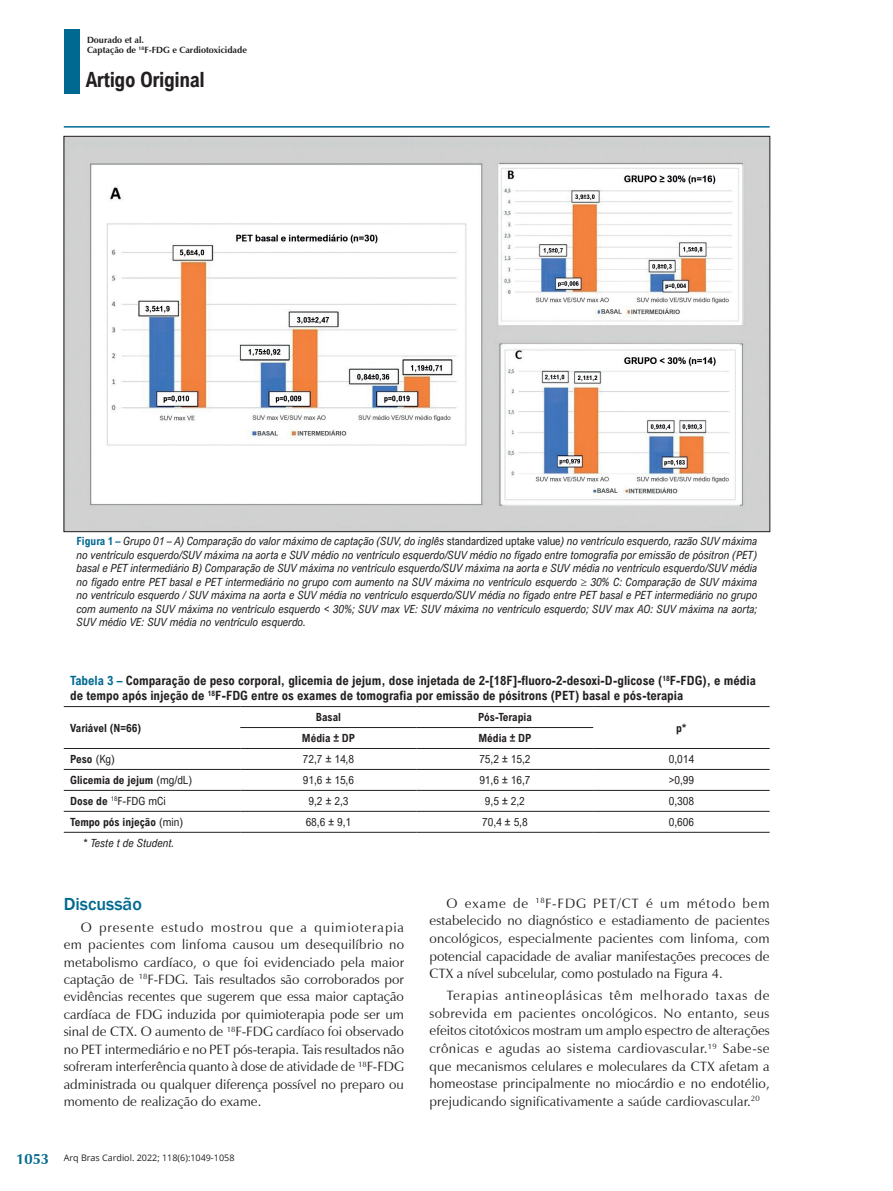
<style>
.page{position:relative;width:893px;height:1191px;background:#fff}
.page>*{position:absolute;margin:0;border:0;box-sizing:border-box;transform-origin:0 0}
.t1{font:700 21px "Arial Nova Cond";letter-spacing:-.02em;color:#231f20}
._02_-_TITULO_-_MATER{font:500 18px "Franklin Gothic";color:#006991}
.t2{font:700 15px "Zapf Humanist 601 BT";color:#006991}
._01-TEXTO_BASICO{font:13.5px/17.4px "Zapf Humanist 601 BT";color:#231f20;text-align:justify}
._01_TÍTULO_TABELA{font:700 12.75px/15.3px "Arial Nova Cond";color:#231f20}
._06_-_LEGENDA_FIGURA{font:italic 11.25px/13.5px "Arial Nova Cond";color:#231f20;text-align:justify}
._02_TEXTO_TABELA_BAS{font:11.25px "Arial Nova Cond";color:#231f20}
._02_TEXTO_TABELA_BAS-2{font:700 11.25px "Arial Nova Cond";color:#231f20}
._04_DESTAQUE_TABELA{font:700 11.25px "Arial Nova Cond";color:#231f20}
._05_LEGENDA_TABELA{font:italic 11.25px "Arial Nova Cond";color:#231f20}
.t3{font:700 9px/10.8px "Zapf Humanist 601 BT";color:#231f20}
.t4{font:9px "Open Sans";color:#231f20}
.s1{font-weight:700;font-style:normal;color:#006991}
.s2{font-style:normal}
.s3{color:#006991}
.s4{font-weight:400}
.s5{font-weight:700}
</style>
<div class="page">
<hr style="left:64px;top:126px;width:706px;height:2px;background:#006991">
<div style="left:64px;top:29px;width:16px;height:65px;background:#006991"></div>
<hr style="left:240px;top:706px;width:177px;height:1px;background:#231f20">
<hr style="left:417px;top:706px;width:176px;height:1px;background:#231f20">
<hr style="left:64px;top:769px;width:176px;height:1px;background:#231f20">
<hr style="left:240px;top:769px;width:177px;height:1px;background:#231f20">
<hr style="left:417px;top:769px;width:176px;height:1px;background:#231f20">
<hr style="left:593px;top:769px;width:177px;height:1px;background:#231f20">
<hr style="left:64px;top:790px;width:176px;height:1px;background:#231f20">
<hr style="left:240px;top:790px;width:177px;height:1px;background:#231f20">
<hr style="left:417px;top:790px;width:176px;height:1px;background:#231f20">
<hr style="left:593px;top:790px;width:177px;height:1px;background:#231f20">
<hr style="left:64px;top:811px;width:176px;height:1px;background:#231f20">
<hr style="left:240px;top:811px;width:177px;height:1px;background:#231f20">
<hr style="left:417px;top:811px;width:176px;height:1px;background:#231f20">
<hr style="left:593px;top:811px;width:177px;height:1px;background:#231f20">
<hr style="left:593px;top:706px;width:177px;height:1px;background:#231f20">
<hr style="left:64px;top:706px;width:176px;height:1px;background:#231f20">
<hr style="left:64px;top:832px;width:176px;height:1px;background:#231f20">
<hr style="left:240px;top:832px;width:177px;height:1px;background:#231f20">
<hr style="left:417px;top:832px;width:176px;height:1px;background:#231f20">
<hr style="left:593px;top:832px;width:177px;height:1px;background:#231f20">
<hr style="left:64px;top:748px;width:176px;height:1px;background:#231f20">
<hr style="left:240px;top:748px;width:177px;height:1px;background:#231f20">
<hr style="left:417px;top:748px;width:176px;height:1px;background:#231f20">
<hr style="left:593px;top:748px;width:177px;height:1px;background:#231f20">
<hr style="left:240px;top:727px;width:177px;height:1px;background:#231f20">
<hr style="left:417px;top:727px;width:176px;height:1px;background:#231f20">
<img style="left:66px;top:138px;width:702px;height:392px">
<p class="t3" style="left:87px;top:34px;width:161px">Dourado et al.<br>Captação de <sup>18</sup>F-FDG e Cardiotoxicidade</p>
<h1 class="t1" style="left:86px;top:67px;width:121px">Artigo Original</h1>
<p class="_06_-_LEGENDA_FIGURA" style="left:77px;top:534px;width:682px"><span class="s1">Figura 1 –</span> Grupo 01 – A) Comparação do valor máximo de captação (SUV, do inglês <span class="s2">standardized uptake value</span>) no ventrículo esquerdo, razão SUV máxima no ventrículo esquerdo/SUV máxima na aorta e SUV médio no ventrículo esquerdo/SUV médio no fígado entre tomografia por emissão de pósitron (PET) basal e PET intermediário B) Comparação de SUV máxima no ventrículo esquerdo/SUV máxima na aorta e SUV média no ventrículo esquerdo/SUV média no fígado entre PET basal e PET intermediário no grupo com aumento na SUV máxima no ventrículo esquerdo ≥ 30% C: Comparação de SUV máxima no ventrículo esquerdo / SUV máxima na aorta e SUV média no ventrículo esquerdo/SUV média no fígado entre PET basal e PET intermediário no grupo com aumento na SUV máxima no ventrículo esquerdo &lt; 30%; SUV max VE: SUV máxima no ventrículo esquerdo; SUV max AO: SUV máxima na aorta; SUV médio VE: SUV média no ventrículo esquerdo.</p>
<p class="_01_TÍTULO_TABELA" style="left:70px;top:672px;width:687px"><span class="s3">Tabela 3 –</span> Comparação de peso corporal, glicemia de jejum, dose injetada de 2-[18F]-fluoro-2-desoxi-D-glicose (<sup>18</sup>F-FDG), e média de tempo após injeção de <sup>18</sup>F-FDG entre os exames de tomografia por emissão de pósitrons (PET) basal e pós-terapia</p>
<p class="_04_DESTAQUE_TABELA" style="left:70px;top:720px;width:72px">Variável (N=66)</p>
<p class="_04_DESTAQUE_TABELA" style="left:316px;top:710px;width:27px">Basal</p>
<p class="_04_DESTAQUE_TABELA" style="left:478px;top:710px;width:55px">Pós-Terapia</p>
<p class="_04_DESTAQUE_TABELA" style="left:676px;top:720px;width:12px">p*</p>
<p class="_04_DESTAQUE_TABELA" style="left:302px;top:731px;width:55px">Média ± DP</p>
<p class="_04_DESTAQUE_TABELA" style="left:478px;top:731px;width:55px">Média ± DP</p>
<p class="_02_TEXTO_TABELA_BAS-2" style="left:70px;top:752px;width:46px">Peso <span class="s4">(Kg)</span></p>
<p class="_02_TEXTO_TABELA_BAS" style="left:303px;top:752px;width:53px">72,7 ± 14,8</p>
<p class="_02_TEXTO_TABELA_BAS" style="left:479px;top:752px;width:53px">75,2 ± 15,2</p>
<p class="_02_TEXTO_TABELA_BAS" style="left:669px;top:752px;width:27px">0,014</p>
<p class="_02_TEXTO_TABELA_BAS-2" style="left:70px;top:773px;width:124px">Glicemia de jejum <span class="s4">(mg/dL)</span></p>
<p class="_02_TEXTO_TABELA_BAS" style="left:303px;top:773px;width:53px">91,6 ± 15,6</p>
<p class="_02_TEXTO_TABELA_BAS" style="left:479px;top:773px;width:53px">91,6 ± 16,7</p>
<p class="_02_TEXTO_TABELA_BAS" style="left:669px;top:773px;width:27px">&gt;0,99</p>
<p class="_02_TEXTO_TABELA_BAS" style="left:70px;top:794px;width:97px"><span class="s5">Dose de</span> <sup>18</sup>F-FDG mCi</p>
<p class="_02_TEXTO_TABELA_BAS" style="left:308px;top:794px;width:41px">9,2 ± 2,3</p>
<p class="_02_TEXTO_TABELA_BAS" style="left:485px;top:794px;width:41px">9,5 ± 2,2</p>
<p class="_02_TEXTO_TABELA_BAS" style="left:669px;top:794px;width:27px">0,308</p>
<p class="_02_TEXTO_TABELA_BAS-2" style="left:70px;top:815px;width:115px">Tempo pós injeção <span class="s4">(min)</span></p>
<p class="_02_TEXTO_TABELA_BAS" style="left:306px;top:815px;width:47px">68,6 ± 9,1</p>
<p class="_02_TEXTO_TABELA_BAS" style="left:482px;top:815px;width:47px">70,4 ± 5,8</p>
<p class="_02_TEXTO_TABELA_BAS" style="left:669px;top:815px;width:27px">0,606</p>
<p class="_05_LEGENDA_TABELA" style="left:83px;top:836px;width:93px">* Teste t de Student.</p>
<p class="_02_-_TITULO_-_MATER" style="left:64px;top:892px;width:80px">Discussão</p>
<p class="_01-TEXTO_BASICO" style="left:64px;top:918px;width:342px;text-indent:17px">O presente estudo mostrou que a quimioterapia em pacientes com linfoma causou um desequilíbrio no metabolismo cardíaco, o que foi evidenciado pela maior captação de <sup>18</sup>F-FDG. Tais resultados são corroborados por evidências recentes que sugerem que essa maior captação cardíaca de FDG induzida por quimioterapia pode ser um sinal de CTX. O aumento de <sup>18</sup>F-FDG cardíaco foi observado no PET intermediário e no PET pós-terapia. Tais resultados não sofreram interferência quanto à dose de atividade de <sup>18</sup>F-FDG administrada ou qualquer diferença possível no preparo ou momento de realização do exame.</p>
<p class="t2" style="left:16px;top:1149px;width:34px">1053</p>
<p class="t4" style="left:64px;top:1152px;width:172px">Arq Bras Cardiol. 2022; 118(6):1049-1058</p>
<p class="_01-TEXTO_BASICO" style="left:429px;top:894px;width:342px;text-indent:17px">O exame de <sup>18</sup>F-FDG PET/CT é um método bem estabelecido no diagnóstico e estadiamento de pacientes oncológicos, especialmente pacientes com linfoma, com potencial capacidade de avaliar manifestações precoces de CTX a nível subcelular, como postulado na Figura 4.</p>
<p class="_01-TEXTO_BASICO" style="left:429px;top:986px;width:342px;text-indent:17px">Terapias antineoplásicas têm melhorado taxas de sobrevida em pacientes oncológicos. No entanto, seus efeitos citotóxicos mostram um amplo espectro de alterações crônicas e agudas ao sistema cardiovascular.<sup>19</sup> Sabe-se que mecanismos celulares e moleculares da CTX afetam a homeostase principalmente no miocárdio e no endotélio, prejudicando significativamente a saúde cardiovascular.<sup>20</sup></p>
</div>
